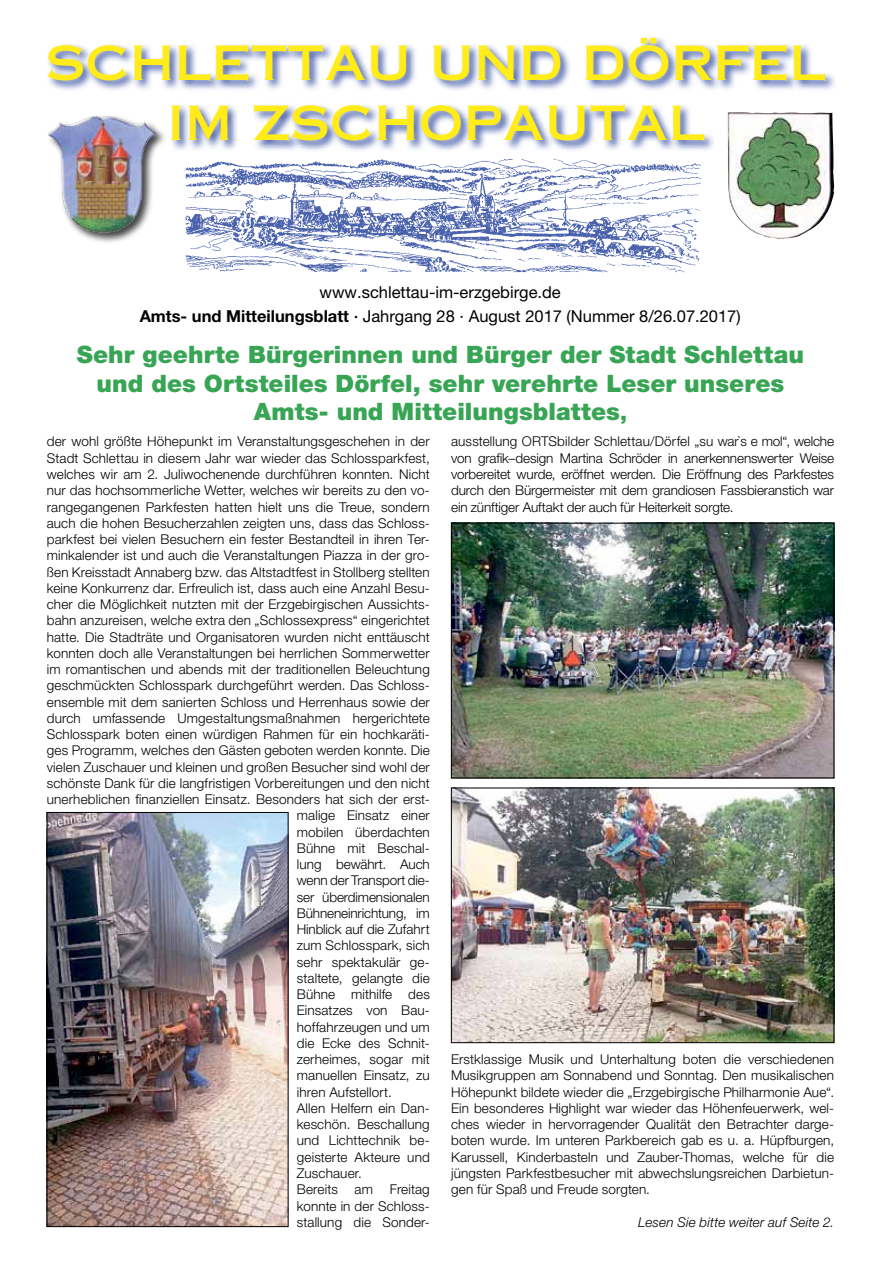
<style>
.page{position:relative;width:881px;height:1263px;background:#fff}
.page>*{position:absolute;margin:0;border:0;box-sizing:border-box;transform-origin:0 0}
.t1{font:47.25px/60px "Copperplate Thirty One AB";color:#ffec18;text-align:center}
.t2{font:900 24px/28.8px "Helvetica Neue LT";letter-spacing:.005em;color:#38a555;text-align:center}
.t3{font:16.5px/24px "Helvetica Neue LT";color:#000;text-align:center}
.t4{font:300 13.5px/16.4px "Helvetica Neue LT";letter-spacing:.01em;color:#000;text-align:justify}
.t5{font:300 13.5px "Helvetica Neue LT";letter-spacing:-.01em;color:#000}
.t6{font:italic 300 13.5px "Helvetica Neue LT";letter-spacing:.01em;color:#000}
.s1{font-weight:700}
.s2{font-weight:500}
.s3{font-size:21px}
</style>
<div class="page">
<svg style="left:48px;top:38px;width:787px;height:113px"></svg>
<img style="left:185px;top:159px;width:516px;height:114px">
<img style="left:727px;top:112px;width:107px;height:127px">
<div style="left:46px;top:114px;width:122px;height:130px;background:#000;opacity:.75"></div>
<img style="left:47px;top:112px;width:114px;height:126px">
<img style="left:453px;top:525px;width:378px;height:251px">
<div style="left:451px;top:523px;width:382px;height:255px;border:1px solid #000"></div>
<img style="left:453px;top:790px;width:378px;height:251px">
<div style="left:451px;top:788px;width:382px;height:255px;border:1px solid #000"></div>
<img style="left:49px;top:814px;width:237px;height:411px">
<div style="left:47px;top:812px;width:241px;height:415px;border:1px solid #000"></div>
<h1 class="t1" style="left:46px;top:33px;width:781px">SCHLETTAU UND DÖRFEL<br>IM ZSCHOPAUTAL</h1>
<p class="t3" style="left:140px;top:280px;width:602px">www.schlettau-im-erzgebirge.de<br><span class="s1">Amts- und Mitteilungsblatt</span> <span class="s2">·</span> Jahrgang 28 · August 2017 (Nummer 8/26.07.2017)</p>
<h2 class="t2" style="left:77px;top:340px;width:728px">Sehr geehrte Bürgerinnen und Bürger der Stadt Schlettau und des Ortsteiles Dörfel, sehr verehrte Leser unseres<br>Amts- und Mitteilungsblattes<span class="s3">,</span></h2>
<p class="t4" style="left:47px;top:433px;width:384px">der wohl größte Höhepunkt im Veranstaltungsgeschehen in der</p>
<p class="t4" style="left:47px;top:449px;width:384px">Stadt Schlettau in diesem Jahr war wieder das Schlossparkfest,</p>
<p class="t4" style="left:47px;top:466px;width:384px">welches wir am 2. Juliwochenende durchführen konnten. Nicht</p>
<p class="t4" style="left:47px;top:482px;width:384px">nur das hochsommerliche Wetter, welches wir bereits zu den vo-</p>
<p class="t4" style="left:47px;top:498px;width:384px">rangegangenen Parkfesten hatten hielt uns die Treue, sondern</p>
<p class="t4" style="left:47px;top:514px;width:384px">auch die hohen Besucherzahlen zeigten uns, dass das Schloss-</p>
<p class="t4" style="left:47px;top:531px;width:384px">parkfest bei vielen Besuchern ein fester Bestandteil in ihren Ter-</p>
<p class="t4" style="left:47px;top:547px;width:384px">minkalender ist und auch die Veranstaltungen Piazza in der gro-</p>
<p class="t4" style="left:47px;top:563px;width:384px">ßen Kreisstadt Annaberg bzw. das Altstadtfest in Stollberg stellten</p>
<p class="t4" style="left:47px;top:579px;width:384px">keine Konkurrenz dar. Erfreulich ist, dass auch eine Anzahl Besu-</p>
<p class="t4" style="left:47px;top:596px;width:384px">cher die Möglichkeit nutzten mit der Erzgebirgischen Aussichts-</p>
<p class="t4" style="left:47px;top:612px;width:384px">bahn anzureisen, welche extra den „Schlossexpress“ eingerichtet</p>
<p class="t4" style="left:47px;top:628px;width:384px">hatte. Die Stadträte und Organisatoren wurden nicht enttäuscht</p>
<p class="t4" style="left:47px;top:644px;width:384px">konnten doch alle Veranstaltungen bei herrlichen Sommerwetter</p>
<p class="t4" style="left:47px;top:661px;width:384px">im romantischen und abends mit der traditionellen Beleuchtung</p>
<p class="t4" style="left:47px;top:677px;width:384px">geschmückten Schlosspark durchgeführt werden. Das Schloss-</p>
<p class="t4" style="left:47px;top:693px;width:384px">ensemble mit dem sanierten Schloss und Herrenhaus sowie der</p>
<p class="t4" style="left:47px;top:709px;width:384px">durch umfassende Umgestaltungsmaßnahmen hergerichtete</p>
<p class="t4" style="left:47px;top:726px;width:384px">Schlosspark boten einen würdigen Rahmen für ein hochkaräti-</p>
<p class="t4" style="left:47px;top:742px;width:384px">ges Programm, welches den Gästen geboten werden konnte. Die</p>
<p class="t4" style="left:47px;top:758px;width:384px">vielen Zuschauer und kleinen und großen Besucher sind wohl der</p>
<p class="t4" style="left:47px;top:775px;width:384px">schönste Dank für die langfristigen Vorbereitungen und den nicht</p>
<p class="t4" style="left:47px;top:791px;width:384px">unerheblichen finanziellen Einsatz. Besonders hat sich der erst-</p>
<p class="t4" style="left:297px;top:807px;width:134px">malige Einsatz einer</p>
<p class="t4" style="left:297px;top:823px;width:134px">mobilen überdachten</p>
<p class="t4" style="left:297px;top:840px;width:134px">Bühne mit Beschal-</p>
<p class="t5" style="left:297px;top:856px;width:134px">lung bewährt. Auch</p>
<p class="t5" style="left:297px;top:872px;width:134px">wenn der Transport die-</p>
<p class="t5" style="left:297px;top:888px;width:134px">ser überdimensionalen</p>
<p class="t5" style="left:297px;top:905px;width:134px">Bühneneinrichtung, im</p>
<p class="t5" style="left:297px;top:921px;width:134px">Hinblick auf die Zufahrt</p>
<p class="t4" style="left:297px;top:937px;width:134px">zum Schlosspark, sich</p>
<p class="t4" style="left:297px;top:953px;width:134px">sehr spektakulär ge-</p>
<p class="t4" style="left:297px;top:970px;width:134px">staltete, gelangte die</p>
<p class="t4" style="left:297px;top:986px;width:134px">Bühne mithilfe des</p>
<p class="t4" style="left:297px;top:1002px;width:134px">Einsatzes von Bau-</p>
<p class="t4" style="left:297px;top:1018px;width:134px">hoffahrzeugen und um</p>
<p class="t4" style="left:297px;top:1035px;width:134px">die Ecke des Schnit-</p>
<p class="t4" style="left:297px;top:1051px;width:134px">zerheimes, sogar mit</p>
<p class="t4" style="left:297px;top:1067px;width:134px">manuellen Einsatz, zu</p>
<p class="t4" style="left:297px;top:1083px;width:96px">ihren Aufstellort.</p>
<p class="t4" style="left:297px;top:1100px;width:134px">Allen Helfern ein Dan-</p>
<p class="t4" style="left:297px;top:1116px;width:134px">keschön. Beschallung</p>
<p class="t4" style="left:297px;top:1132px;width:134px">und Lichttechnik be-</p>
<p class="t4" style="left:297px;top:1148px;width:134px">geisterte Akteure und</p>
<p class="t4" style="left:297px;top:1165px;width:67px">Zuschauer.</p>
<p class="t4" style="left:297px;top:1181px;width:134px">Bereits am Freitag</p>
<p class="t4" style="left:297px;top:1197px;width:134px">konnte in der Schloss-</p>
<p class="t4" style="left:297px;top:1213px;width:134px">stallung die Sonder-</p>
<p class="t4" style="left:451px;top:433px;width:384px">ausstellung ORTSbilder Schlettau/Dörfel „su war`s e mol“, welche von grafik–design Martina Schröder in anerkennenswerter Weise vorbereitet wurde, eröffnet werden. Die Eröffnung des Parkfestes durch den Bürgermeister mit dem grandiosen Fassbieranstich war ein zünftiger Auftakt der auch für Heiterkeit sorgte.</p>
<p class="t4" style="left:451px;top:1051px;width:384px">Erstklassige Musik und Unterhaltung boten die verschiedenen Musikgruppen am Sonnabend und Sonntag. Den musikalischen Höhepunkt bildete wieder die „Erzgebirgische Philharmonie Aue“.<br>Ein besonderes Highlight war wieder das Höhenfeuerwerk, wel&shy;ches wieder in hervorragender Qualität den Betrachter darge&shy;boten wurde. Im unteren Parkbereich gab es u. a. Hüpfburgen, Karussell, Kinderbasteln und Zauber-Thomas, welche für die jüngsten Parkfestbesucher mit abwechslungsreichen Darbietun&shy;gen für Spaß und Freude sorgten.</p>
<p class="t6" style="left:638px;top:1214px;width:197px">Lesen Sie bitte weiter auf Seite 2.</p>
</div>
